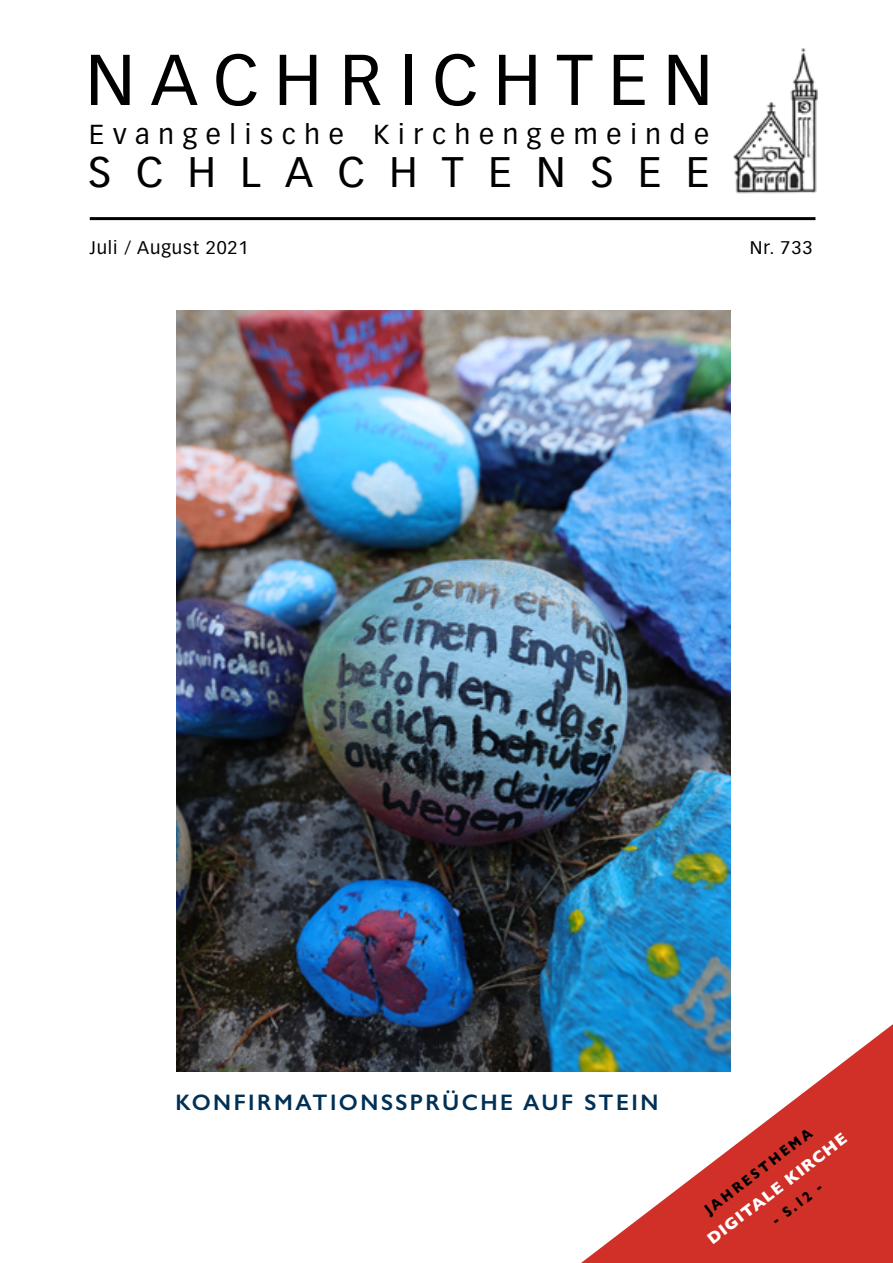
<style>
.page{position:relative;width:893px;height:1263px;background:#fff}
.page>*{position:absolute;margin:0;border:0;box-sizing:border-box;transform-origin:0 0}
.t1{font:70.5px "Vectora LT Pro";letter-spacing:.22em;color:#000}
.t2{font:42px "Vectora LT Pro";letter-spacing:.585em;color:#000}
.t3{font:27px "Vectora LT Pro";letter-spacing:.325em;color:#000}
.t4{font:600 22.5px "Gill Sans";letter-spacing:.11em;color:#003056}
.t5{font:18px "Vectora LT Pro";letter-spacing:.05em;color:#000}
.t6{font:700 16.5px "Gill Sans";color:#fff}
.t7{font:700 15px "Gill Sans";color:#000;scale:.86 1}
</style>
<div class="page">
<hr style="left:90px;top:217px;width:725px;height:3px;background:#000">
<img style="left:734px;top:48px;width:84px;height:146px">
<svg style="left:581px;top:1024px;width:312px;height:239px;fill:#d03027"></svg>
<img style="left:177px;top:311px;width:553px;height:760px">
<h1 class="t1" style="left:85px;top:38px;width:629px">NACHRICHTEN</h1>
<p class="t3" style="left:89px;top:118px;width:621px">Evangelische Kirchengemeinde</p>
<h2 class="t2" style="left:88px;top:147px;width:623px">SCHLACHTENSEE</h2>
<p class="t5" style="left:90px;top:236px;width:161px">Juli / August 2021</p>
<p class="t5" style="left:750px;top:236px;width:64px">Nr. 733</p>
<p class="t4" style="left:176px;top:1089px;width:484px">KONFIRMATIONSSPRÜCHE AUF STEIN</p>
<p class="t7" style="left:698px;top:1201px;width:155px;rotate:-37deg">JAHRESTHEMA</p>
<p class="t6" style="left:701px;top:1231px;width:173px;rotate:-38deg">DIGITALE KIRCHE</p>
<p class="t7" style="left:766px;top:1212px;width:72px;rotate:-37deg">- S.12 -</p>
</div>
